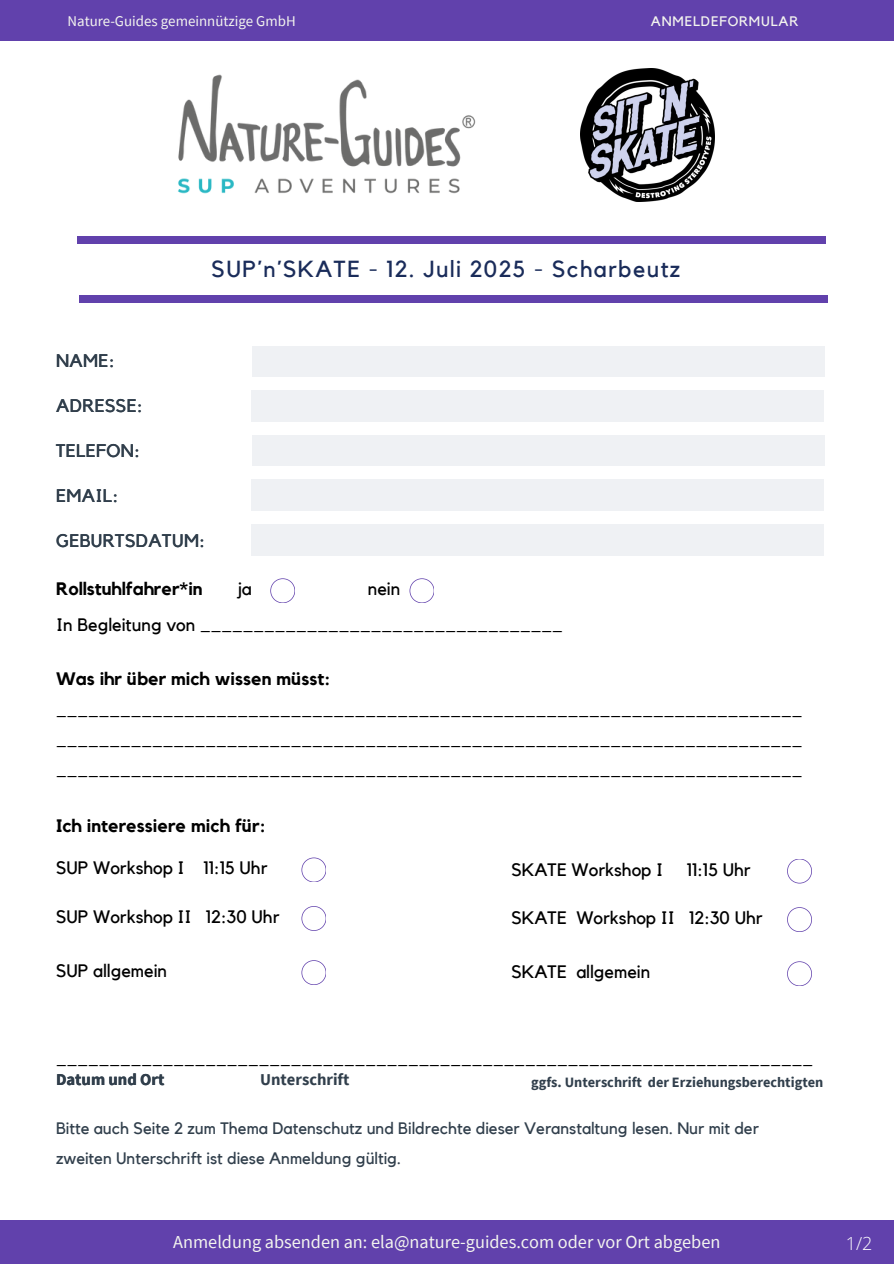
<style>
.page{position:relative;width:894px;height:1264px;background:#fff}
.page>*{position:absolute;margin:0;border:0;box-sizing:border-box;transform-origin:0 0}
.t1{font:23.1px "Kollektif";letter-spacing:.06em;color:#1a2c5a}
.t2{font:18.3px "Source Sans Pro";color:#f4f5ef}
.t3{font:18.15px "Kollektif";letter-spacing:.02em;color:#313f4c}
.t4{font:18px/30.3px "Kollektif";color:#000}
.t5{font:700 18px "Kollektif";color:#000}
.t6{font:300 18px "Open Sans";color:#fff}
.t7{font:16.5px/30.3px "Kollektif";color:#313f4c}
.t8{font:700 16.5px "Source Sans Pro";color:#313f4c}
.t9{font:14.85px "Source Sans Pro";color:#f4f5ef}
.t10{font:700 14.25px "Source Sans Pro";color:#313f4c}
.t11{font:13.8px "Kollektif";letter-spacing:.06em;color:#f4f5ef}
.s1{font-weight:700}
</style>
<div class="page">
<div style="left:252px;top:346px;width:572px;height:31px;background:#eff1f4"></div>
<div style="left:252px;top:391px;width:571px;height:30px;background:#eff1f4"></div>
<div style="left:252px;top:435px;width:572px;height:30px;background:#eff1f4"></div>
<div style="left:252px;top:479px;width:571px;height:31px;background:#eff1f4"></div>
<div style="left:252px;top:524px;width:571px;height:31px;background:#eff1f4"></div>
<div style="left:0;top:0;width:893px;height:40px;background:#6141ac"></div>
<div style="left:77px;top:236px;width:748px;height:7px;background:#6141ac"></div>
<div style="left:79px;top:296px;width:748px;height:6px;background:#6141ac"></div>
<div style="left:0;top:1220px;width:893px;height:43px;background:#6141ac"></div>
<img style="left:178px;top:74px;width:298px;height:120px">
<svg style="left:270px;top:578px;width:25px;height:25px"></svg>
<svg style="left:409px;top:578px;width:25px;height:25px"></svg>
<svg style="left:301px;top:857px;width:25px;height:25px"></svg>
<svg style="left:787px;top:859px;width:24px;height:24px"></svg>
<svg style="left:301px;top:906px;width:25px;height:24px"></svg>
<svg style="left:301px;top:960px;width:25px;height:25px"></svg>
<svg style="left:787px;top:907px;width:24px;height:25px"></svg>
<svg style="left:787px;top:961px;width:24px;height:25px"></svg>
<img style="left:580px;top:68px;width:134px;height:134px">
<p class="t9" style="left:67px;top:12px;width:230px">Nature-Guides gemeinnützige GmbH</p>
<p class="t11" style="left:650px;top:15px;width:149px">ANMELDEFORMULAR</p>
<p class="t1" style="left:211px;top:258px;width:470px">SUP´n´SKATE - 12. Juli 2025 - Scharbeutz</p>
<p class="t3" style="left:56px;top:352px;width:60px">NAME:</p>
<p class="t3" style="left:56px;top:397px;width:88px">ADRESSE:</p>
<p class="t3" style="left:56px;top:442px;width:85px">TELEFON:</p>
<p class="t3" style="left:56px;top:487px;width:64px">EMAIL:</p>
<p class="t3" style="left:56px;top:532px;width:150px">GEBURTSDATUM:</p>
<h2 class="t5" style="left:56px;top:581px;width:148px">Rollstuhlfahrer*in</h2>
<p class="t4" style="left:237px;top:574px;width:16px">ja</p>
<p class="t4" style="left:367px;top:574px;width:34px">nein</p>
<p class="t4" style="left:56px;top:610px;width:508px">In Begleitung von __________________________________</p>
<h3 class="t4" style="left:56px;top:664px;width:747px"><span class="s1">Was ihr über mich wissen müsst: </span>______________________________________________________________________ ______________________________________________________________________ ______________________________________________________________________</h3>
<h4 class="t5" style="left:56px;top:817px;width:211px">Ich interessiere mich für:</h4>
<h4 class="t4" style="left:56px;top:853px;width:213px">SUP Workshop I 11:15 Uhr</h4>
<h3 class="t4" style="left:56px;top:902px;width:225px">SUP Workshop II 12:30 Uhr</h3>
<h4 class="t4" style="left:56px;top:956px;width:113px">SUP allgemein</h4>
<h4 class="t4" style="left:511px;top:854px;width:153px">SKATE Workshop I</h4>
<h4 class="t4" style="left:686px;top:854px;width:65px">11:15 Uhr</h4>
<h4 class="t4" style="left:511px;top:903px;width:253px">SKATE Workshop II 12:30 Uhr</h4>
<h4 class="t4" style="left:511px;top:957px;width:140px">SKATE allgemein</h4>
<p class="t4" style="left:56px;top:1043px;width:758px">_______________________________________________________________________</p>
<p class="t8" style="left:56px;top:1068px;width:110px">Datum und Ort</p>
<h5 class="t8" style="left:260px;top:1068px;width:91px">Unterschrift</h5>
<p class="t10" style="left:531px;top:1072px;width:293px">ggfs. Unterschrift der Erziehungsberechtigten</p>
<p class="t7" style="left:56px;top:1113px;width:704px">Bitte auch Seite 2 zum Thema Datenschutz und Bildrechte dieser Veranstaltung lesen. Nur mit der zweiten Unterschrift ist diese Anmeldung gültig.</p>
<h1 class="t2" style="left:173px;top:1230px;width:548px">Anmeldung absenden an: ela@nature-guides.com oder vor Ort abgeben</h1>
<h4 class="t6" style="left:845px;top:1230px;width:28px">1/2</h4>
</div>
